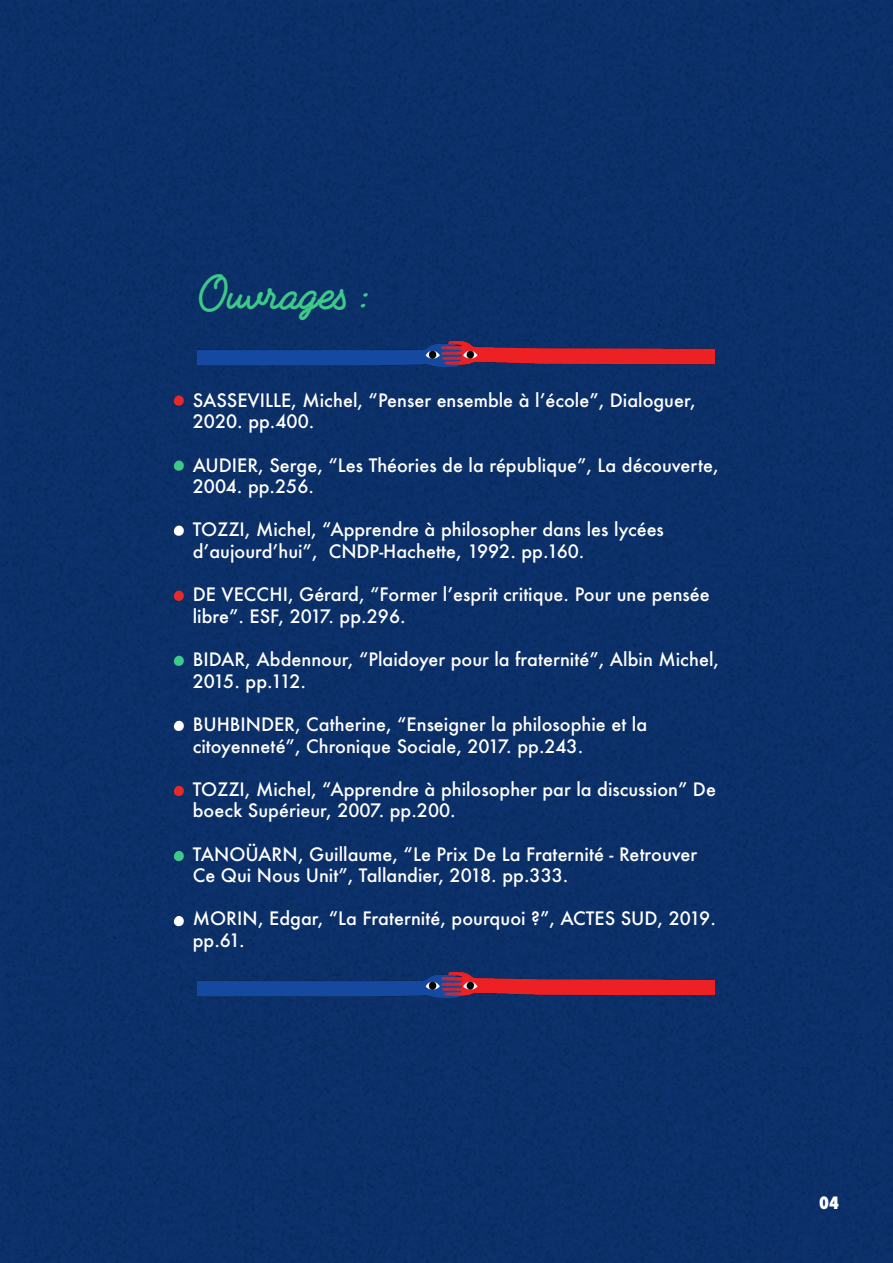
<style>
.page{position:relative;width:893px;height:1263px;background:#0b3069}
.page>*{position:absolute;margin:0;border:0;box-sizing:border-box;transform-origin:0 0}
.t1{font:700 45px "Fabfelt Script";color:#3dc987}
.t2{font:500 18px/21.6px "Futura";color:#fff}
.t3{font:800 condensed 16.5px "Futura";color:#fff}
</style>
<div class="page">
<img style="left:198px;top:972px;width:516px;height:25px">
<img style="left:198px;top:342px;width:516px;height:24px">
<svg style="left:173px;top:394px;width:11px;height:12px"></svg>
<svg style="left:173px;top:589px;width:11px;height:12px"></svg>
<svg style="left:173px;top:785px;width:11px;height:11px"></svg>
<svg style="left:173px;top:459px;width:11px;height:12px"></svg>
<svg style="left:173px;top:655px;width:11px;height:11px"></svg>
<svg style="left:173px;top:850px;width:11px;height:11px"></svg>
<svg style="left:173px;top:524px;width:11px;height:12px"></svg>
<svg style="left:173px;top:720px;width:11px;height:11px"></svg>
<svg style="left:173px;top:915px;width:11px;height:11px"></svg>
<p class="t1" style="left:198px;top:263px;width:174px">Ouvrages :</p>
<p class="t2" style="left:193px;top:389px;width:504px">SASSEVILLE, Michel, “Penser ensemble à l’école”, Dialoguer,<br>2020. pp.400.</p>
<p class="t2" style="left:193px;top:454px;width:527px">AUDIER, Serge, “Les Théories de la république”, La découverte,<br>2004. pp.256.</p>
<p class="t2" style="left:193px;top:519px;width:473px">TOZZI, Michel, “Apprendre à philosopher dans les lycées d’aujourd’hui”, CNDP-Hachette, 1992. pp.160.</p>
<p class="t2" style="left:193px;top:584px;width:518px">DE VECCHI, Gérard, “Former l’esprit critique. Pour une pensée libre”. ESF, 2017. pp.296.</p>
<p class="t2" style="left:193px;top:648px;width:528px">BIDAR, Abdennour, “Plaidoyer pour la fraternité”, Albin Michel,<br>2015. pp.112.</p>
<p class="t2" style="left:193px;top:713px;width:456px">BUHBINDER, Catherine, “Enseigner la philosophie et la citoyenneté”, Chronique Sociale, 2017. pp.243.</p>
<p class="t2" style="left:193px;top:778px;width:525px">TOZZI, Michel, “Apprendre à philosopher par la discussion” De boeck Supérieur, 2007. pp.200.</p>
<p class="t2" style="left:193px;top:843px;width:506px">TANOÜARN, Guillaume, “Le Prix De La Fraternité - Retrouver<br>Ce Qui Nous Unit”, Tallandier, 2018. pp.333.</p>
<p class="t2" style="left:193px;top:908px;width:525px">MORIN, Edgar, “La Fraternité, pourquoi ?”, ACTES SUD, 2019. pp.61.</p>
<p class="t3" style="left:819px;top:1191px;width:21px">04</p>
</div>
